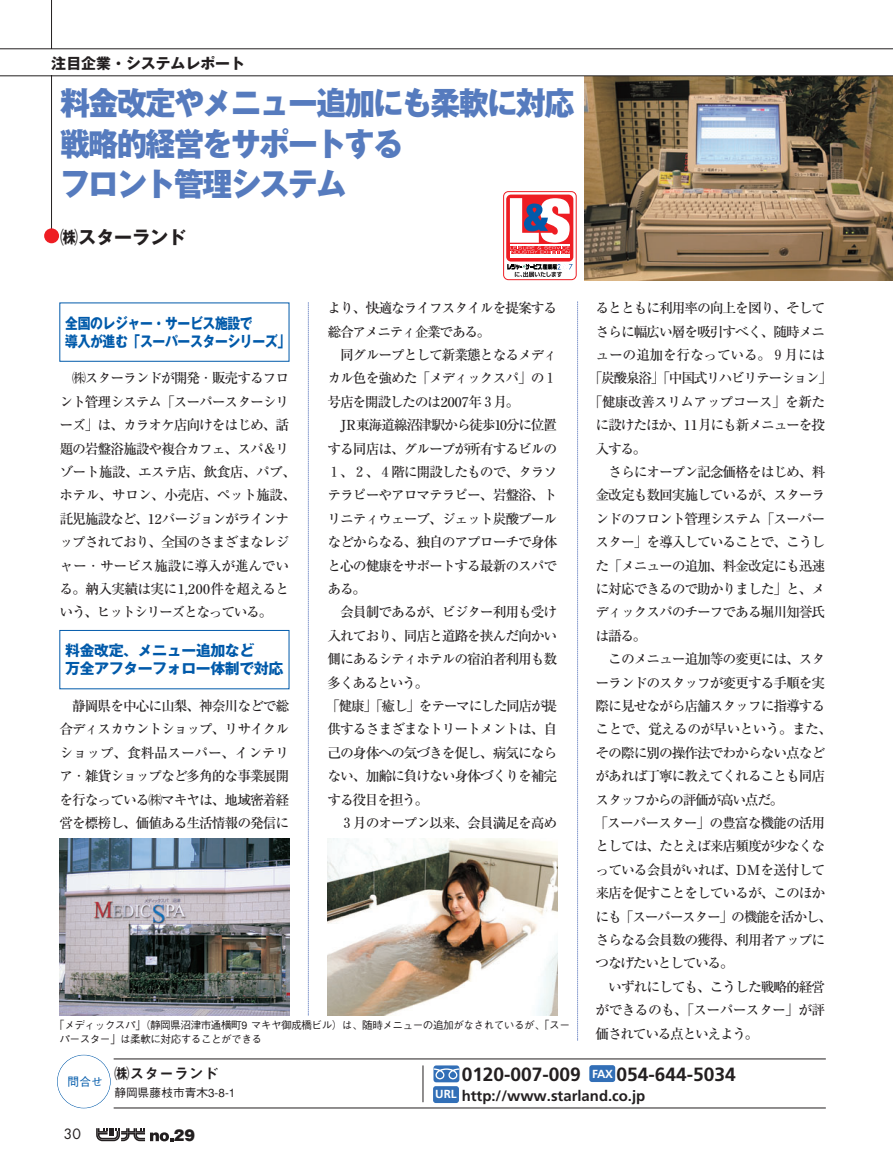
<style>
.page{position:relative;width:893px;height:1169px;background:#fff}
.page>*{position:absolute;margin:0;border:0;box-sizing:border-box;transform-origin:0 0}
.t1{font:31.95px/40.3px "Gothic MB101 hea";letter-spacing:-.05em;color:#567bbe;scale:.94 1}
.t2{font:700 19.2px "Frutiger";color:#231f20}
.t3{font:700 18px "Gothic MB101";color:#231f20}
.t4{font:700 14.85px/18px "Gothic MB101";letter-spacing:-.025em;color:#015aaa;scale:.86 1}
.t5{font:700 14.85px/18px "Gothic MB101";letter-spacing:-.025em;color:#015aaa}
.t6{font:700 14.85px "Frutiger";color:#231f20}
.t7{font:700 14.85px "Gothic MB101";color:#231f20}
.t8{font:14.85px "Midashi Go MB31";color:#231f20}
.t9{font:13.95px "Gothic MB101 Ult";color:#231f20}
.t10{font:500 13.8px/23.4px "Ryumin";letter-spacing:-.08em;color:#231f20}
.t11{font:500 13.8px "Ryumin";letter-spacing:-.1em;color:#231f20}
.t12{font:500 13.8px "Ryumin";letter-spacing:-.05em;color:#231f20}
.t13{font:500 13.8px "Ryumin";letter-spacing:-.025em;color:#231f20}
.t14{font:13.8px "Futura";color:#231f20}
.t15{font:500 11.7px "Gothic BBB";color:#231f20}
.t16{font:700 11.7px "Frutiger";color:#fff}
.t17{font:500 11.7px "Gothic BBB";color:#015aaa}
.t18{font:500 10.65px/13.8px "Gothic BBB";letter-spacing:-.05em;color:#231f20}
</style>
<div class="page">
<img style="left:585px;top:77px;width:307px;height:203px">
<div style="left:506px;top:194px;width:67px;height:67px;background:linear-gradient(to right,#ee1d23,#ee1d23);border-radius:5px"></div>
<svg style="left:510px;top:198px;width:59px;height:55px"></svg>
<hr style="left:510px;top:254px;width:59px;height:4px;background:#fff">
<hr style="left:510px;top:244px;width:59px;height:1px;background:#fff">
<div style="left:503px;top:191px;width:73px;height:89px;border:1px solid #ee1d23;border-radius:5px"></div>
<svg style="left:507px;top:264px;width:65px;height:13px"></svg>
<hr style="left:0;top:49px;width:892px;height:1px;background:#231f20">
<hr style="left:0;top:76px;width:892px;height:1px;background:#231f20">
<hr style="left:51px;top:75px;width:1px;height:157px;background:#231f20">
<hr style="left:51px;top:0;width:1px;height:49px;background:#231f20">
<div style="left:44px;top:228px;width:15px;height:15px;background:#ee1d23;border-radius:50%"></div>
<div style="left:60px;top:630px;width:229px;height:59px;border:1px solid #015aaa"></div>
<hr style="left:114px;top:1107px;width:711px;height:1px;background:#231f20">
<hr style="left:114px;top:1058px;width:711px;height:1px;background:#231f20">
<div style="left:433px;top:1065px;width:26px;height:17px;background:#326fb7;border-radius:3px"></div>
<svg style="left:433px;top:1068px;width:26px;height:11px"></svg>
<div style="left:589px;top:1065px;width:26px;height:17px;background:#326fb7;border-radius:3px"></div>
<div style="left:433px;top:1086px;width:26px;height:17px;background:#326fb7;border-radius:3px"></div>
<div style="left:57px;top:1054px;width:54px;height:54px;border:1px solid #015aaa;border-radius:50%"></div>
<hr style="left:422px;top:1065px;width:1px;height:37px;background:#231f20">
<svg style="left:308px;top:302px;width:1px;height:713px"></svg>
<svg style="left:577px;top:301px;width:1px;height:739px"></svg>
<img style="left:60px;top:838px;width:229px;height:177px">
<img style="left:327px;top:838px;width:230px;height:177px">
<svg style="left:96px;top:1128px;width:77px;height:13px"></svg>
<p class="t7" style="left:51px;top:58px;width:195px">注目企業・システムレポート</p>
<h1 class="t1" style="left:60px;top:87px;width:548px">料金改定やメニュー追加にも柔軟に対応戦略的経営をサポートする<br>フロント管理システム</h1>
<h3 class="t3" style="left:60px;top:230px;width:127px">㈱スターランド</h3>
<p class="t4" style="left:65px;top:316px;width:263px">全国のレジャー・サービス施設で<br>導入が進む「スーパースターシリーズ」</p>
<p class="t10" style="left:60px;top:368px;width:238px;text-indent:13px">㈱スターランドが開発・販売するフロント管理システム「スーパースターシリーズ」は、カラオケ店向けをはじめ、話題の岩盤浴施設や複合カフェ、スパ＆リゾート施設、エステ店、飲食店、パブ、ホテル、サロン、小売店、ペット施設、託児施設など、12バージョンがラインナップされており、全国のさまざまなレジャー・サービス施設に導入が進んでいる。納入実績は実に1,200件を超えるという、ヒットシリーズとなっている。</p>
<p class="t5" style="left:65px;top:643px;width:220px">料金改定、メニュー追加など<br>万全アフターフォロー体制で対応</p>
<p class="t10" style="left:60px;top:696px;width:231px;text-align:justify;text-indent:13px">静岡県を中心に山梨、神奈川などで総合ディスカウントショップ、リサイクルショップ、食料品スーパー、インテリア・雑貨ショップなど多角的な事業展開を行なっている㈱マキヤは、地域密着経営を標榜し、価値ある生活情報の発信に</p>
<p class="t10" style="left:327px;top:298px;width:231px">より、快適なライフスタイルを提案する総合アメニティ企業である。</p>
<p class="t10" style="left:327px;top:345px;width:231px;text-align:justify;text-indent:13px">同グループとして新業態となるメディカル色を強めた「メディックスパ」の１号店を開設したのは2007年３月。</p>
<p class="t10" style="left:327px;top:415px;width:231px;text-align:justify;text-indent:13px">JR東海道線沼津駅から徒歩10分に位置する同店は、グループが所有するビルの１、２、４階に開設したもので、タラソテラピーやアロマテラピー、岩盤浴、トリニティウェーブ、ジェット炭酸プールなどからなる、独自のアプローチで身体と心の健康をサポートする最新のスパである。</p>
<p class="t10" style="left:326px;top:602px;width:232px;text-indent:14px">会員制であるが、ビジター利用も受け入れており、同店と道路を挟んだ向かい側にあるシティホテルの宿泊者利用も数多くあるという。<br>「健康」「癒し」をテーマにした同店が提供するさまざまなトリートメントは、自己の身体への気づきを促し、病気にならない、加齢に負けない身体づくりを補完する役目を担う。</p>
<p class="t10" style="left:340px;top:813px;width:218px">３月のオープン以来、会員満足を高め</p>
<p class="t18" style="left:60px;top:1019px;width:512px;text-indent:-5px">「メディックスパ」（静岡県沼津市通横町9 マキヤ御成橋ビル）は、随時メニューの追加がなされているが、「スーパースター」は柔軟に対応することができる</p>
<p class="t10" style="left:595px;top:298px;width:231px">るとともに利用率の向上を図り、そして</p>
<p class="t10" style="left:595px;top:322px;width:231px">さらに幅広い層を吸引すべく、随時メニ</p>
<p class="t13" style="left:595px;top:350px;width:231px">ューの追加を行なっている。９月には</p>
<p class="t11" style="left:588px;top:373px;width:245px">「炭酸泉浴」「中国式リハビリテーション」</p>
<p class="t12" style="left:588px;top:397px;width:238px">「健康改善スリムアップコース」を新た</p>
<p class="t10" style="left:595px;top:415px;width:231px">に設けたほか、11月にも新メニューを投</p>
<p class="t10" style="left:595px;top:439px;width:53px">入する。</p>
<p class="t10" style="left:608px;top:462px;width:218px">さらにオープン記念価格をはじめ、料</p>
<p class="t10" style="left:595px;top:485px;width:231px">金改定も数回実施しているが、スターラ</p>
<p class="t10" style="left:595px;top:509px;width:231px">ンドのフロント管理システム「スーパー</p>
<p class="t10" style="left:595px;top:532px;width:231px">スター」を導入していることで、こうし</p>
<p class="t10" style="left:595px;top:555px;width:231px">た「メニューの追加、料金改定にも迅速</p>
<p class="t10" style="left:595px;top:579px;width:231px">に対応できるので助かりました」と、メ</p>
<p class="t10" style="left:595px;top:602px;width:231px">ディックスパのチーフである堀川知誉氏</p>
<p class="t10" style="left:595px;top:626px;width:53px">は語る。</p>
<p class="t10" style="left:608px;top:649px;width:218px">このメニュー追加等の変更には、スタ</p>
<p class="t10" style="left:595px;top:672px;width:231px">ーランドのスタッフが変更する手順を実</p>
<p class="t10" style="left:595px;top:696px;width:231px">際に見せながら店舗スタッフに指導する</p>
<p class="t12" style="left:595px;top:724px;width:238px">ことで、覚えるのが早いという。また、</p>
<p class="t10" style="left:595px;top:743px;width:231px">その際に別の操作法でわからない点など</p>
<p class="t10" style="left:595px;top:766px;width:231px">があれば丁寧に教えてくれることも同店</p>
<p class="t11" style="left:595px;top:794px;width:189px">スタッフからの評価が高い点だ。</p>
<p class="t10" style="left:594px;top:813px;width:232px">「スーパースター」の豊富な機能の活用</p>
<p class="t10" style="left:595px;top:836px;width:231px">としては、たとえば来店頻度が少なくな</p>
<p class="t10" style="left:595px;top:859px;width:231px">っている会員がいれば、DMを送付して</p>
<p class="t10" style="left:595px;top:883px;width:231px">来店を促すことをしているが、このほか</p>
<p class="t11" style="left:595px;top:911px;width:238px">にも「スーパースター」の機能を活かし、</p>
<p class="t10" style="left:595px;top:930px;width:231px">さらなる会員数の獲得、利用者アップに</p>
<p class="t11" style="left:595px;top:958px;width:140px">つなげたいとしている。</p>
<p class="t10" style="left:608px;top:976px;width:218px">いずれにしても、こうした戦略的経営</p>
<p class="t12" style="left:595px;top:1005px;width:231px">ができるのも、「スーパースター」が評</p>
<p class="t11" style="left:595px;top:1028px;width:165px">価されている点といえよう。</p>
<p class="t17" style="left:68px;top:1077px;width:37px">問合せ</p>
<p class="t8" style="left:114px;top:1067px;width:106px">㈱スターランド</p>
<p class="t15" style="left:114px;top:1088px;width:122px">静岡県藤枝市青木3-8-1</p>
<p class="t14" style="left:64px;top:1127px;width:19px">30</p>
<p class="t9" style="left:174px;top:1130px;width:23px">29</p>
<h2 class="t2" style="left:592px;top:1066px;width:145px"><sup>FAX</sup> 054-644-5034</h2>
<h2 class="t2" style="left:461px;top:1067px;width:121px">0120-007-009</h2>
<p class="t6" style="left:461px;top:1089px;width:185px">http://www.starland.co.jp</p>
<p class="t16" style="left:435px;top:1089px;width:23px">URL</p>
</div>
